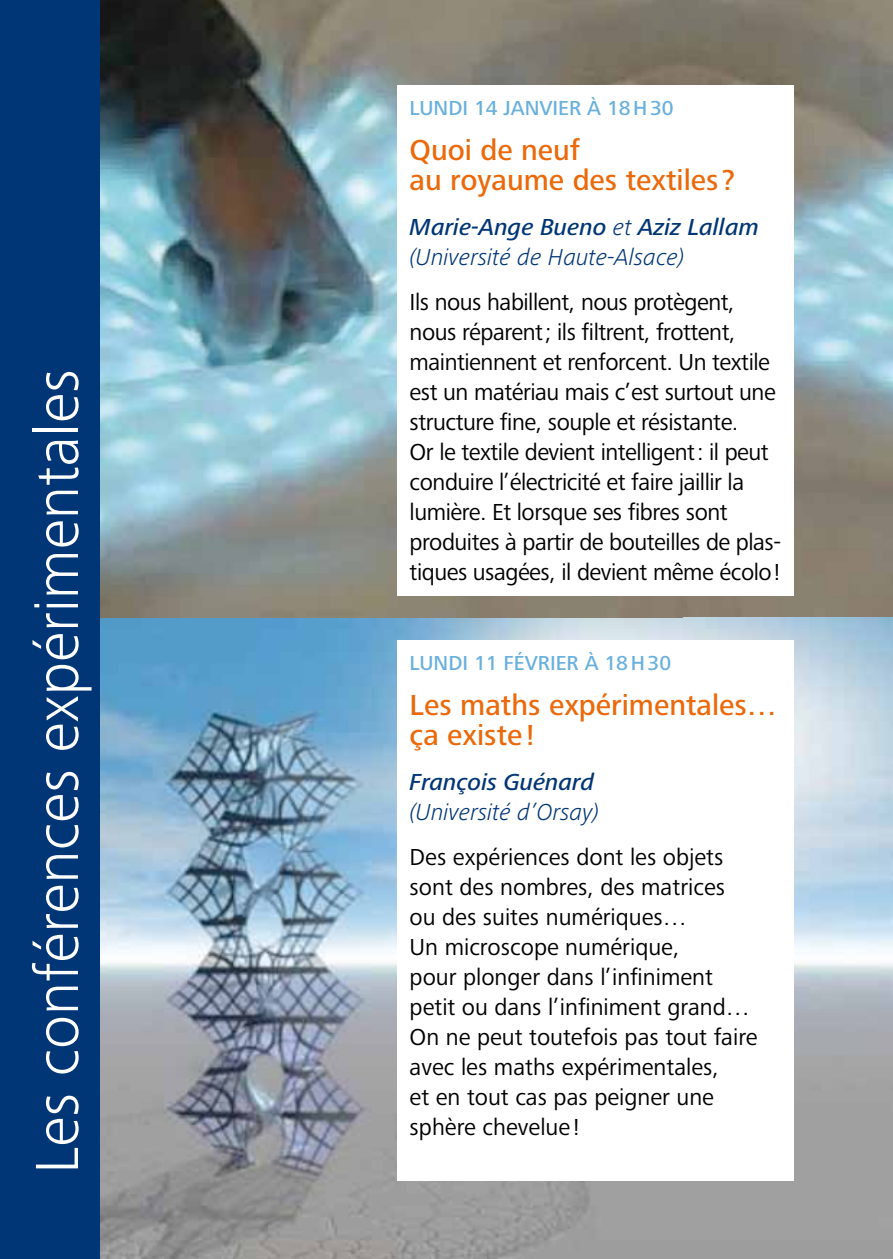
<style>
.page{position:relative;width:893px;height:1259px;background:#fff}
.page>*{position:absolute;margin:0;border:0;box-sizing:border-box;transform-origin:0 0}
.t1{font:300 63px "Frutiger Next Pro";color:#fff}
.t2{font:500 30px/30px "Frutiger Next Pro";color:#eb690b}
.t3{font:24px/30px "Frutiger Next Pro";letter-spacing:-.02em;color:#000}
.t4{font:24px/30px "Frutiger Next Pro";color:#000}
.t5{font:italic 300 24px/30px "Frutiger Next Pro";color:#003576}
.t6{font:italic 500 24px "Frutiger Next Pro";color:#003576}
.t7{font:500 21px "Frutiger Next Pro";color:#68b0dd}
.s1{font-weight:500}
</style>
<div class="page">
<img style="left:682px;top:0;width:211px;height:618px">
<img style="left:99px;top:618px;width:794px;height:641px">
<img style="left:99px;top:0;width:583px;height:618px">
<div style="left:397px;top:85px;width:397px;height:510px;background:#fff"></div>
<div style="left:397px;top:640px;width:397px;height:540px;background:#fff"></div>
<div style="left:0;top:0;width:99px;height:1259px;background:#003576"></div>
<h1 class="t1" style="left:21px;top:1174px;width:806px;rotate:-90deg">Les conférences expérimentales</h1>
<p class="t7" style="left:410px;top:96px;width:265px">Lundi 14 janvier à 18h30</p>
<p class="t2" style="left:410px;top:135px;width:327px">Quoi de neuf<br>au royaume des textiles?</p>
<p class="t5" style="left:410px;top:212px;width:351px"><span class="s1">Marie-Ange Bueno</span> et <span class="s1">Aziz Lallam </span>(Université de Haute-Alsace)</p>
<p class="t3" style="left:410px;top:287px;width:373px">Ils nous habillent, nous protègent, nous réparent; ils filtrent, frottent, maintiennent et renforcent. Un textile est un matériau mais c’est surtout une structure fine, souple et résistante.<br>Or le textile devient intelligent: il peut conduire l’électricité et faire jaillir la lumière. Et lorsque ses fibres sont produites à partir de bouteilles de plas&shy;tiques usagées, il devient même écolo!</p>
<p class="t7" style="left:410px;top:651px;width:263px">Lundi 11 février à 18h30</p>
<p class="t2" style="left:410px;top:690px;width:369px">Les maths expérimentales… ça existe!</p>
<p class="t6" style="left:410px;top:768px;width:186px">François Guénard</p>
<p class="t5" style="left:410px;top:797px;width:191px">(Université d’Orsay)</p>
<p class="t4" style="left:410px;top:842px;width:350px">Des expériences dont les objets sont des nombres, des matrices<br>ou des suites numériques…<br>Un microscope numérique,<br>pour plonger dans l’infiniment petit ou dans l’infiniment grand…<br>On ne peut toutefois pas tout faire avec les maths expérimentales,<br>et en tout cas pas peigner une sphère chevelue!</p>
</div>
